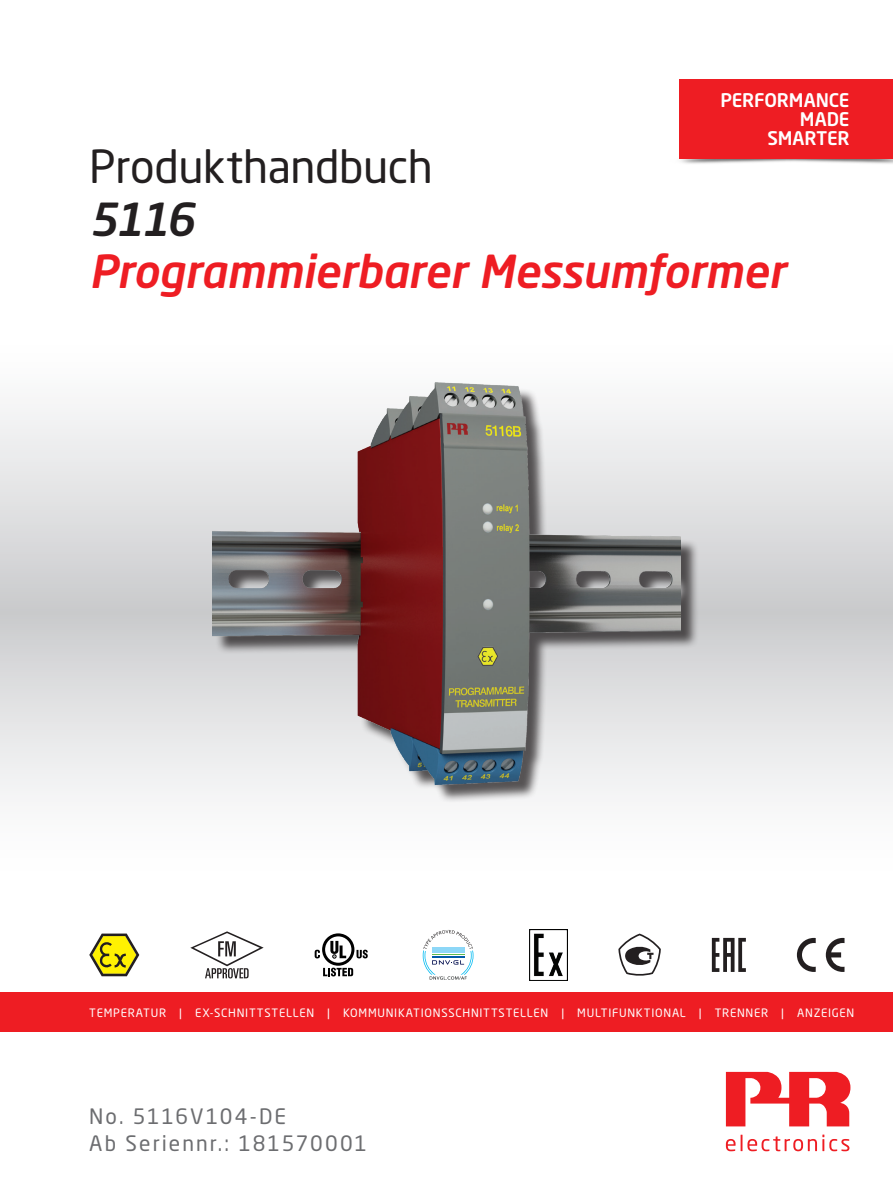
<style>
.page{position:relative;width:893px;height:1191px;background:#fff}
.page>*{position:absolute;margin:0;border:0;box-sizing:border-box;transform-origin:0 0}
.t1{font:italic 500 45px "Neo Sans Pro";letter-spacing:-.005em;color:#ee1d23}
.t2{font:45px "Neo Sans Pro";letter-spacing:-.01em;color:#231f20}
.t3{font:italic 500 45px "Neo Sans Pro";color:#231f20}
.t4{font:21px/27px "Neo Sans Pro";letter-spacing:.095em;color:#6c6d70}
.t5{font:500 18.6px/19px "Neo Sans Std";letter-spacing:-.01em;color:#fff;text-align:right}
.t6{font:11.4px "Neo Sans Pro";letter-spacing:.065em;color:#fff}
</style>
<div class="page">
<svg style="left:0;top:408px;width:893px;height:387px;background:#dfe0e1"></svg>
<div style="left:0;top:992px;width:893px;height:40px;background:#ee1d23"></div>
<svg style="left:726px;top:1134px;width:123px;height:17px"></svg>
<svg style="left:726px;top:1071px;width:124px;height:55px"></svg>
<img style="left:679px;top:153px;width:214px;height:11px">
<div style="left:680px;top:79px;width:213px;height:80px;background:#ee1d23"></div>
<svg style="left:826px;top:938px;width:18px;height:34px"></svg>
<svg style="left:797px;top:938px;width:19px;height:34px"></svg>
<svg style="left:89px;top:933px;width:50px;height:43px"></svg>
<svg style="left:712px;top:938px;width:34px;height:34px"></svg>
<div style="left:215px;top:385px;width:484px;height:418px;background:#231f20;opacity:.75"></div>
<img style="left:213px;top:382px;width:467px;height:412px">
<img style="left:529px;top:929px;width:38px;height:51px">
<svg style="left:315px;top:933px;width:53px;height:43px"></svg>
<svg style="left:618px;top:933px;width:43px;height:43px"></svg>
<svg style="left:423px;top:930px;width:50px;height:50px"></svg>
<svg style="left:190px;top:931px;width:74px;height:47px"></svg>
<h3 class="t5" style="left:720px;top:90px;width:131px">PERFORMANCE<br>MADE<br>SMARTER</h3>
<h1 class="t2" style="left:89px;top:139px;width:345px">Produkthandbuch</h1>
<h1 class="t3" style="left:89px;top:191px;width:106px">5116</h1>
<h1 class="t1" style="left:89px;top:243px;width:697px">Programmierbarer Messumformer</h1>
<p class="t6" style="left:89px;top:1005px;width:766px">TEMPERATUR | EX-SCHNITTSTELLEN | KOMMUNIKATIONSSCHNITTSTELLEN | MULTIFUNKTIONAL | TRENNER | ANZEIGEN</p>
<h2 class="t4" style="left:89px;top:1102px;width:279px">No. 5116V104-DE<br>Ab Seriennr.: 181570001</h2>
</div>
